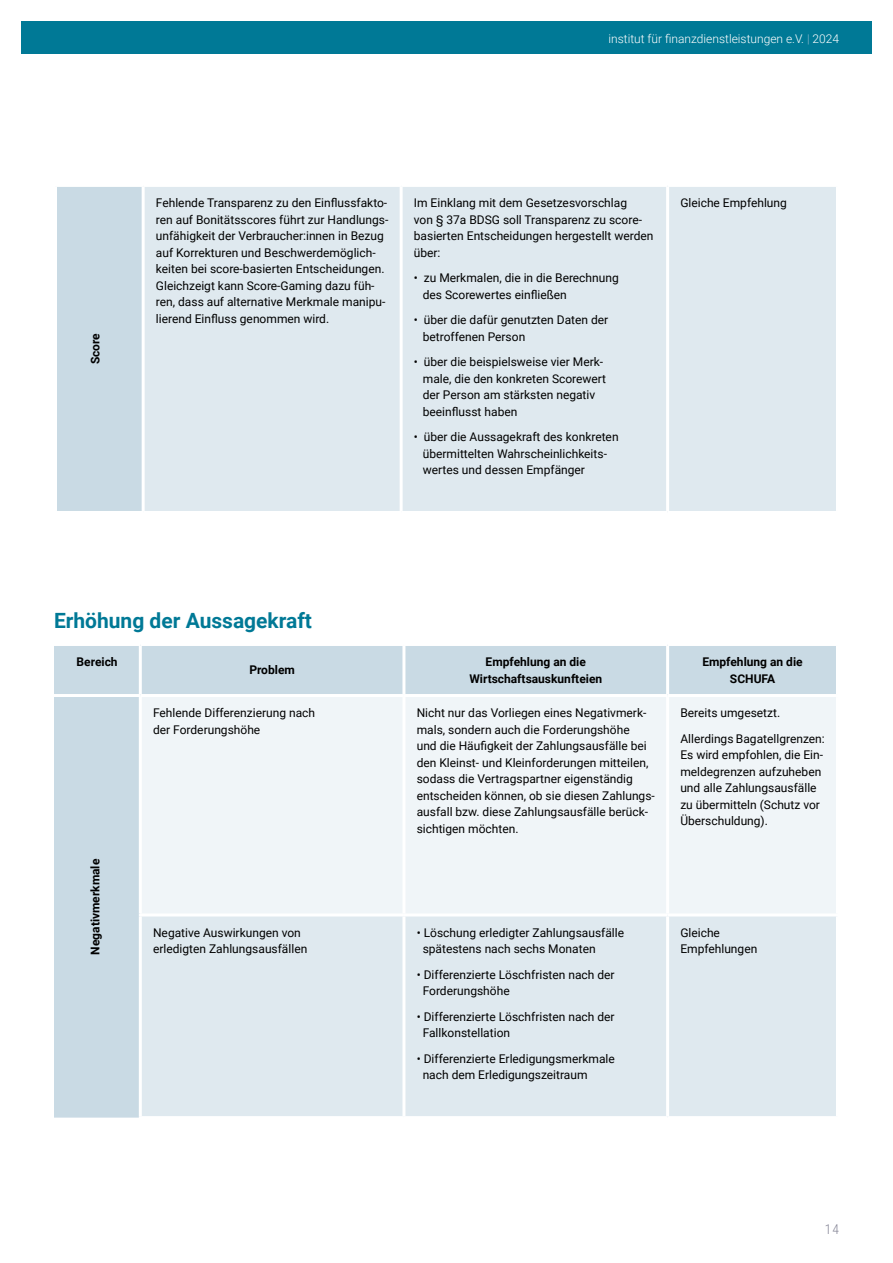
<style>
.page{position:relative;width:893px;height:1263px;background:#fff}
.page>*{position:absolute;margin:0;border:0;box-sizing:border-box;transform-origin:0 0}
.t1{font:700 21px "Roboto";color:#007996}
.t2{font:300 13.5px "Roboto Condensed";color:#848495}
.t3{font:12px/16.5px "Roboto";color:#000}
.t4{font:700 12px/16.5px "Roboto";color:#000;text-align:center}
.t5{font:300 12px "Roboto";color:#fff}
.s1{color:#8cb6c9}
</style>
<div class="page">
<div style="left:21px;top:21px;width:850px;height:33px;background:#007996"></div>
<div style="left:56px;top:185px;width:87px;height:327px;background:#c9dae4"></div>
<div style="left:145px;top:187px;width:691px;height:324px;background:#dfe9ef"></div>
<hr style="left:54px;top:187px;width:3px;height:324px;background:#fff">
<hr style="left:142px;top:187px;width:3px;height:324px;background:#fff">
<hr style="left:400px;top:187px;width:3px;height:324px;background:#fff">
<hr style="left:666px;top:187px;width:3px;height:324px;background:#fff">
<hr style="left:54px;top:511px;width:89px;height:3px;background:#fff">
<hr style="left:54px;top:184px;width:89px;height:3px;background:#fff">
<div style="left:54px;top:646px;width:782px;height:471px;background:#c9dae4"></div>
<div style="left:142px;top:697px;width:694px;height:216px;background:#f0f5f8"></div>
<div style="left:142px;top:916px;width:694px;height:200px;background:#dfe9ef"></div>
<hr style="left:402px;top:646px;width:3px;height:48px;background:#fff">
<hr style="left:666px;top:646px;width:3px;height:48px;background:#fff">
<hr style="left:140px;top:694px;width:264px;height:3px;background:#fff">
<hr style="left:404px;top:694px;width:264px;height:3px;background:#fff">
<hr style="left:402px;top:697px;width:3px;height:216px;background:#fff">
<hr style="left:668px;top:694px;width:171px;height:3px;background:#fff">
<hr style="left:666px;top:697px;width:3px;height:216px;background:#fff">
<hr style="left:139px;top:913px;width:265px;height:3px;background:#fff">
<hr style="left:404px;top:913px;width:264px;height:3px;background:#fff">
<hr style="left:402px;top:916px;width:3px;height:200px;background:#fff">
<hr style="left:668px;top:913px;width:171px;height:3px;background:#fff">
<hr style="left:666px;top:916px;width:3px;height:200px;background:#fff">
<hr style="left:139px;top:1116px;width:265px;height:3px;background:#fff">
<hr style="left:404px;top:1116px;width:264px;height:3px;background:#fff">
<hr style="left:668px;top:1116px;width:171px;height:3px;background:#fff">
<hr style="left:139px;top:916px;width:3px;height:200px;background:#fff">
<hr style="left:139px;top:646px;width:3px;height:48px;background:#fff">
<hr style="left:54px;top:694px;width:86px;height:3px;background:#fff">
<hr style="left:139px;top:697px;width:3px;height:216px;background:#fff">
<div style="left:66px;top:719px;width:33px;height:146px;background:#c9dae4"></div>
<p class="t5" style="left:608px;top:30px;width:232px">institut für finanzdienstleistungen e.V. <span class="s1">|</span> 2024</p>
<p class="t4" style="left:87px;top:364px;width:33px;rotate:-90deg">Score</p>
<p class="t3" style="left:156px;top:194px;width:234px">Fehlende Transparenz zu den Einflussfakto&shy;ren auf Bonitätsscores führt zur Handlungs&shy;unfähigkeit der Verbraucher:innen in Bezug auf Korrekturen und Beschwerdemöglich&shy;keiten bei score-basierten Entscheidungen.<br>Gleichzeigt kann Score-Gaming dazu füh&shy;ren, dass auf alternative Merkmale manipu&shy;lierend Einfluss genommen wird.</p>
<p class="t3" style="left:414px;top:194px;width:241px">Im Einklang mit dem Gesetzesvorschlag<br>von § 37a BDSG soll Transparenz zu score&shy;basierten Entscheidungen hergestellt werden über:</p>
<p class="t3" style="left:423px;top:269px;width:197px;text-indent:-9px">• zu Merkmalen, die in die Berechnung des Scorewertes einfließen</p>
<p class="t3" style="left:423px;top:311px;width:187px;text-indent:-9px">• über die dafür genutzten Daten der betroffenen Person</p>
<p class="t3" style="left:423px;top:353px;width:185px;text-indent:-9px">• über die beispielsweise vier Merk&shy;male, die den konkreten Scorewert der Person am stärksten negativ beeinflusst haben</p>
<p class="t3" style="left:423px;top:428px;width:197px;text-indent:-9px">• über die Aussagekraft des konkreten übermittelten Wahrscheinlichkeits&shy;wertes und dessen Empfänger</p>
<p class="t3" style="left:680px;top:194px;width:108px">Gleiche Empfehlung</p>
<h1 class="t1" style="left:54px;top:606px;width:260px">Erhöhung der Aussagekraft</h1>
<p class="t4" style="left:77px;top:653px;width:43px">Bereich</p>
<p class="t4" style="left:249px;top:661px;width:47px">Problem</p>
<p class="t4" style="left:469px;top:653px;width:134px">Empfehlung an die<br>Wirtschaftsauskunfteien</p>
<p class="t4" style="left:702px;top:653px;width:102px">Empfehlung an die<br>SCHUFA</p>
<p class="t3" style="left:153px;top:704px;width:163px">Fehlende Differenzierung nach der Forderungshöhe</p>
<p class="t3" style="left:417px;top:704px;width:240px">Nicht nur das Vorliegen eines Negativmerk&shy;mals, sondern auch die Forderungshöhe<br>und die Häufigkeit der Zahlungsausfälle bei den Kleinst- und Kleinforderungen mitteilen, sodass die Vertragspartner eigenständig entscheiden können, ob sie diesen Zahlungs&shy;ausfall bzw. diese Zahlungsausfälle berück&shy;sichtigen möchten.</p>
<p class="t3" style="left:680px;top:700px;width:146px;line-height:25.5px">Bereits umgesetzt.<br>Allerdings Bagatellgrenzen:</p>
<p class="t3" style="left:680px;top:746px;width:144px">Es wird empfohlen, die Ein&shy;meldegrenzen aufzuheben und alle Zahlungsausfälle zu übermitteln (Schutz vor<br>Überschuldung).</p>
<p class="t4" style="left:87px;top:955px;width:97px;rotate:-90deg">Negativmerkmale</p>
<p class="t3" style="left:153px;top:924px;width:156px">Negative Auswirkungen von erledigten Zahlungsausfällen</p>
<p class="t3" style="left:423px;top:924px;width:203px;text-indent:-6px">• Löschung erledigter Zahlungsausfälle spätestens nach sechs Monaten</p>
<p class="t3" style="left:423px;top:966px;width:193px;text-indent:-6px">• Differenzierte Löschfristen nach der<br>Forderungshöhe</p>
<p class="t3" style="left:423px;top:1008px;width:193px;text-indent:-6px">• Differenzierte Löschfristen nach der<br>Fallkonstellation</p>
<p class="t3" style="left:423px;top:1050px;width:194px;text-indent:-6px">• Differenzierte Erledigungsmerkmale nach dem Erledigungszeitraum</p>
<p class="t3" style="left:680px;top:924px;width:41px">Gleiche</p>
<p class="t3" style="left:680px;top:940px;width:78px">Empfehlungen</p>
<p class="t2" style="left:825px;top:1220px;width:16px">14</p>
</div>
